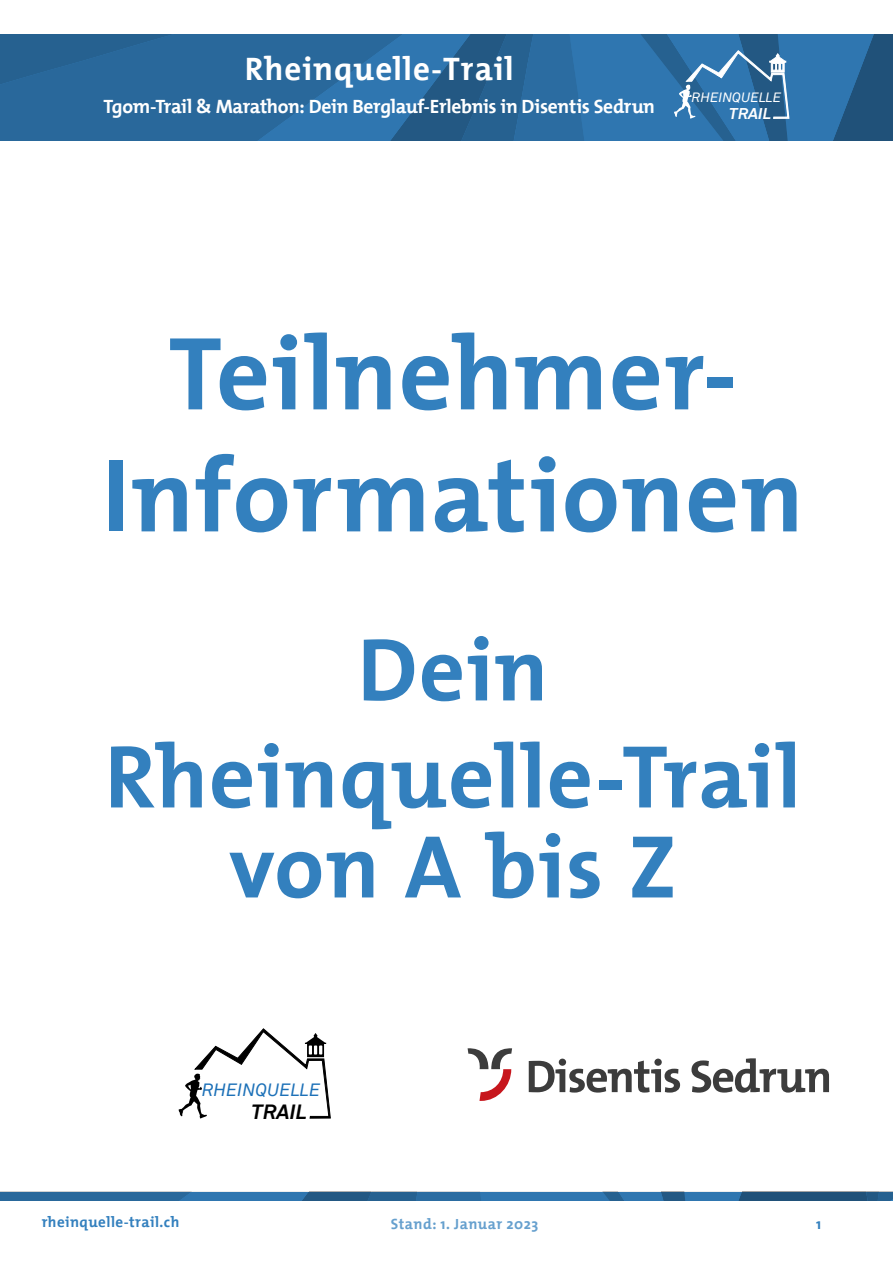
<style>
.page{position:relative;width:893px;height:1263px;background:#fff}
.page>*{position:absolute;margin:0;border:0;box-sizing:border-box;transform-origin:0 0}
.t1{font:700 105px/121.9px "The Mix";letter-spacing:.01em;color:#3380be;text-align:center}
.t2{font:700 90px/106.9px "The Mix";letter-spacing:.01em;color:#3380be;text-align:center}
.t3{font:700 33px "The Mix";letter-spacing:.03em;color:#fff}
.t4{font:italic 700 20.55px "Akkurat";color:#000}
.t5{font:700 19.5px "The Mix";letter-spacing:-.02em;color:#fff}
.t6{font:italic 17.85px "Akkurat";color:#1d71b8}
.t7{font:italic 700 15.6px "Akkurat";color:#fff}
.t8{font:700 15px "The Mix";letter-spacing:.03em;color:#3380be}
.t9{font:700 15px "The Mix";letter-spacing:.03em;color:#66a0ce}
.t10{font:italic 13.5px "Akkurat";color:#fff}
</style>
<div class="page">
<svg style="left:0;top:1192px;width:893px;height:8px;background:#29689b"></svg>
<svg style="left:0;top:34px;width:893px;height:106px;background:#2c6b9f"></svg>
<svg style="left:529px;top:1058px;width:151px;height:34px"></svg>
<svg style="left:691px;top:1058px;width:138px;height:35px"></svg>
<svg style="left:468px;top:1048px;width:44px;height:53px"></svg>
<svg style="left:179px;top:1028px;width:152px;height:91px"></svg>
<h3 class="t3" style="left:245px;top:41px;width:270px">Rheinquelle-Trail</h3>
<p class="t5" style="left:103px;top:90px;width:553px">Tgom-Trail &amp; Marathon: Dein Berglauf-Erlebnis in Disentis Sedrun</p>
<p class="t10" style="left:692px;top:89px;width:91px">RHEINQUELLE</p>
<p class="t7" style="left:729px;top:103px;width:44px">TRAIL</p>
<h1 class="t1" style="left:102px;top:310px;width:703px">Teilnehmer-<br>Informationen</h1>
<h2 class="t2" style="left:105px;top:614px;width:698px">Dein<br>Rheinquelle-Trail</h2>
<h2 class="t2" style="left:229px;top:811px;width:449px">von A bis Z</h2>
<p class="t6" style="left:202px;top:1079px;width:120px">RHEINQUELLE</p>
<p class="t4" style="left:252px;top:1098px;width:57px">TRAIL</p>
<p class="t8" style="left:42px;top:1209px;width:139px">rheinquelle-trail.ch</p>
<p class="t8" style="left:816px;top:1211px;width:7px">1</p>
<p class="t9" style="left:391px;top:1211px;width:149px">Stand: 1. Januar 2023</p>
</div>
